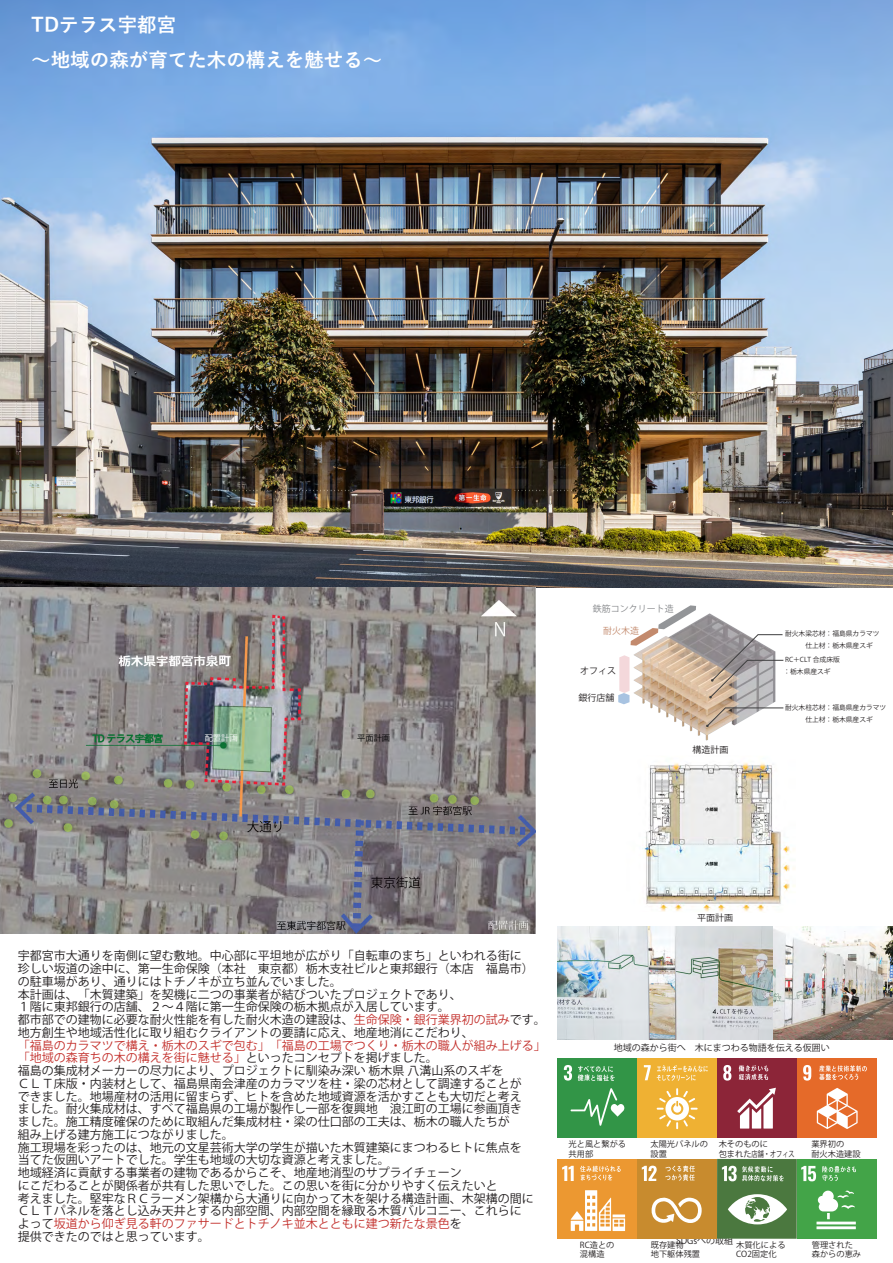
<style>
.page{position:relative;width:893px;height:1263px;background:#fff}
.page>*{position:absolute;margin:0;border:0;box-sizing:border-box;transform-origin:0 0}
.t1{font:700 19.5px/34.1px "Yu Gothic";color:#fff}
.t2{font:12px/12.8px "Koz Go Pr 6 N";color:#231f20}
.t3{font:9px "Koz Go Pr 6 N";color:#231f20}
.t4{font:9px "Koz Go Pr 6 N";color:#86888b}
.t5{font:9px "Koz Go Pr 6 N";color:#c38a6d}
.t6{font:8.25px/9.9px "Koz Go Pr 6 N";color:#231f20}
.t7{font:8.25px "Koz Go Pro Regular 90 ms RKSJ H";color:#fbfbfc}
.t8{font:8.25px "Koz Go Pro Regular 90 ms RKSJ H";color:#030304}
.t9{font:7.5px "Koz Go Pro Medium 90 ms RKSJ H";color:#fbfbfc}
.t10{font:6.75px/11.9px "Koz Go Pr 6 N";color:#231f20}
.s1{color:#c3302c}
</style>
<div class="page">
<img style="left:0;top:0;width:893px;height:587px">
<img style="left:0;top:587px;width:536px;height:346px">
<img style="left:642px;top:762px;width:153px;height:150px">
<img style="left:772px;top:926px;width:121px;height:113px">
<img style="left:623px;top:613px;width:153px;height:128px">
<svg style="left:618px;top:655px;width:11px;height:49px"></svg>
<svg style="left:709px;top:634px;width:75px;height:65px"></svg>
<svg style="left:706px;top:707px;width:78px;height:20px"></svg>
<svg style="left:631px;top:605px;width:65px;height:41px"></svg>
<div style="left:557px;top:1058px;width:80px;height:80px;background:#329547"></div>
<svg style="left:564px;top:1065px;width:8px;height:15px"></svg>
<svg style="left:571px;top:1088px;width:53px;height:38px"></svg>
<svg style="left:578px;top:1066px;width:37px;height:15px"></svg>
<div style="left:637px;top:1058px;width:80px;height:80px;background:#efb133"></div>
<svg style="left:644px;top:1065px;width:7px;height:15px"></svg>
<svg style="left:657px;top:1088px;width:41px;height:41px"></svg>
<svg style="left:657px;top:1065px;width:51px;height:16px"></svg>
<div style="left:717px;top:1058px;width:80px;height:80px;background:#8c2538"></div>
<svg style="left:723px;top:1065px;width:8px;height:15px"></svg>
<svg style="left:737px;top:1088px;width:39px;height:40px"></svg>
<svg style="left:739px;top:1065px;width:29px;height:15px"></svg>
<div style="left:797px;top:1058px;width:80px;height:80px;background:#e56a29"></div>
<svg style="left:803px;top:1065px;width:8px;height:15px"></svg>
<svg style="left:817px;top:1088px;width:41px;height:41px"></svg>
<svg style="left:819px;top:1065px;width:48px;height:15px"></svg>
<div style="left:557px;top:1159px;width:80px;height:79px;background:#ec9831"></div>
<svg style="left:562px;top:1166px;width:12px;height:15px"></svg>
<svg style="left:571px;top:1190px;width:54px;height:41px"></svg>
<svg style="left:580px;top:1166px;width:41px;height:14px"></svg>
<div style="left:637px;top:1159px;width:80px;height:79px;background:#c88b2e"></div>
<svg style="left:642px;top:1166px;width:15px;height:15px"></svg>
<svg style="left:652px;top:1197px;width:50px;height:26px"></svg>
<svg style="left:665px;top:1165px;width:30px;height:16px"></svg>
<div style="left:717px;top:1159px;width:80px;height:80px;background:#4b783f"></div>
<svg style="left:728px;top:1194px;width:59px;height:30px"></svg>
<svg style="left:722px;top:1166px;width:62px;height:15px"></svg>
<div style="left:797px;top:1159px;width:79px;height:80px;background:#43a448"></div>
<svg style="left:801px;top:1166px;width:15px;height:15px"></svg>
<hr style="left:816px;top:1221px;width:40px;height:3px;background:#fff">
<hr style="left:816px;top:1226px;width:40px;height:3px;background:#fff">
<svg style="left:818px;top:1190px;width:37px;height:29px"></svg>
<svg style="left:822px;top:1166px;width:34px;height:15px"></svg>
<img style="left:557px;top:926px;width:215px;height:113px">
<h1 class="t1" style="left:31px;top:9px;width:352px">TDテラス宇都宮　　<br>～地域の森が育てた木の構えを魅せる～</h1>
<p class="t9" style="left:48px;top:49px;width:121px">地域の森が育てた木の構えを魅せる</p>
<p class="t7" style="left:205px;top:733px;width:34px">配置計画</p>
<p class="t8" style="left:357px;top:733px;width:35px">平面計画</p>
<p class="t4" style="left:593px;top:603px;width:82px">鉄筋コンクリート造</p>
<p class="t5" style="left:603px;top:626px;width:37px">耐火木造</p>
<p class="t3" style="left:580px;top:666px;width:37px">オフィス</p>
<p class="t3" style="left:578px;top:692px;width:37px">銀行店舗</p>
<p class="t3" style="left:693px;top:744px;width:37px">構造計画</p>
<p class="t10" style="left:785px;top:628px;width:96px">耐火木梁芯材：福島県カラマツ　　　仕上材：栃木県産スギ</p>
<p class="t10" style="left:783px;top:654px;width:58px">RC＋CLT 合成床版：栃木県産スギ</p>
<p class="t10" style="left:785px;top:702px;width:103px">耐火木柱芯材：福島県産カラマツ　　　仕上材：栃木県産スギ</p>
<p class="t2" style="left:18px;top:950px;width:530px">宇都宮市大通りを南側に望む敷地。中心部に平坦地が広がり「自転車のまち」といわれる街に<br>珍しい坂道の途中に、第一生命保険（本社　東京都）栃木支社ビルと東邦銀行（本店　福島市）の駐車場があり、通りにはトチノキが立ち並んでいました。<br>本計画は、「木質建築」を契機に二つの事業者が結びついたプロジェクトであり、<br>１階に東邦銀行の店舗、２～４階に第一生命保険の栃木拠点が入居しています。<br>都市部での建物に必要な耐火性能を有した耐火木造の建設は、<span class="s1">生命保険・銀行業界初の試み</span>です。地方創生や地域活性化に取り組むクライアントの要請に応え、地産地消にこだわり、</p>
<p class="t2" style="left:18px;top:1039px;width:530px"><span class="s1">「福島のカラマツで構え・栃木のスギで包む」「福島の工場でつくり・栃木の職人が組み上げる」「地域の森育ちの木の構えを街に魅せる」</span>といったコンセプトを掲げました。<br>福島の集成材メーカーの尽力により、プロジェクトに馴染み深い 栃木県 八溝山系のスギを<br>ＣＬＴ床版・内装材として、福島県南会津産のカラマツを柱・梁の芯材として調達することが<br>できました。地場産材の活用に留まらず、ヒトを含めた地域資源を活かすことも大切だと考え<br>ました。耐火集成材は、すべて福島県の工場が製作し一部を復興地　浪江町の工場に参画頂き<br>ました。施工精度確保のために取組んだ集成材柱・梁の仕口部の工夫は、栃木の職人たちが<br>組み上げる建方施工につながりました。<br>施工現場を彩ったのは、地元の文星芸術大学の学生が描いた木質建築にまつわるヒトに焦点を<br>当てた仮囲いアートでした。学生も地域の大切な資源と考えました。<br>地域経済に貢献する事業者の建物であるからこそ、地産地消型のサプライチェーン<br>にこだわることが関係者が共有した思いでした。この思いを街に分かりやすく伝えたいと<br>考えました。堅牢なＲＣラーメン架構から大通りに向かって木を架ける構造計画、木架構の間にＣＬＴパネルを落とし込み天井とする内部空間、内部空間を縁取る木質バルコニー、これらに<br>よって<span class="s1">坂道から仰ぎ見る軒のファサードとトチノキ並木とともに建つ新たな景色</span>を<br>提供できたのではと思っています。</p>
<p class="t3" style="left:697px;top:912px;width:37px">平面計画</p>
<p class="t3" style="left:614px;top:1042px;width:218px">地域の森から街へ　木にまつわる物語を伝える仮囲い</p>
<p class="t6" style="left:569px;top:1139px;width:59px">光と風と繋がる共用部</p>
<p class="t6" style="left:719px;top:1139px;width:78px">木そのものに<br>包まれた店舗・オフィス</p>
<p class="t6" style="left:650px;top:1139px;width:59px">太陽光パネルの設置</p>
<p class="t6" style="left:811px;top:1139px;width:51px">業界初の<br>耐火木造建設</p>
<p class="t3" style="left:676px;top:1236px;width:59px">SDGsへの取組</p>
<p class="t6" style="left:580px;top:1240px;width:36px">RC造との混構造</p>
<p class="t6" style="left:812px;top:1240px;width:51px">管理された森からの恵み</p>
<p class="t6" style="left:651px;top:1240px;width:51px">既存建物<br>地下躯体残置</p>
<p class="t6" style="left:736px;top:1240px;width:51px">木質化による<br>CO2固定化</p>
</div>
